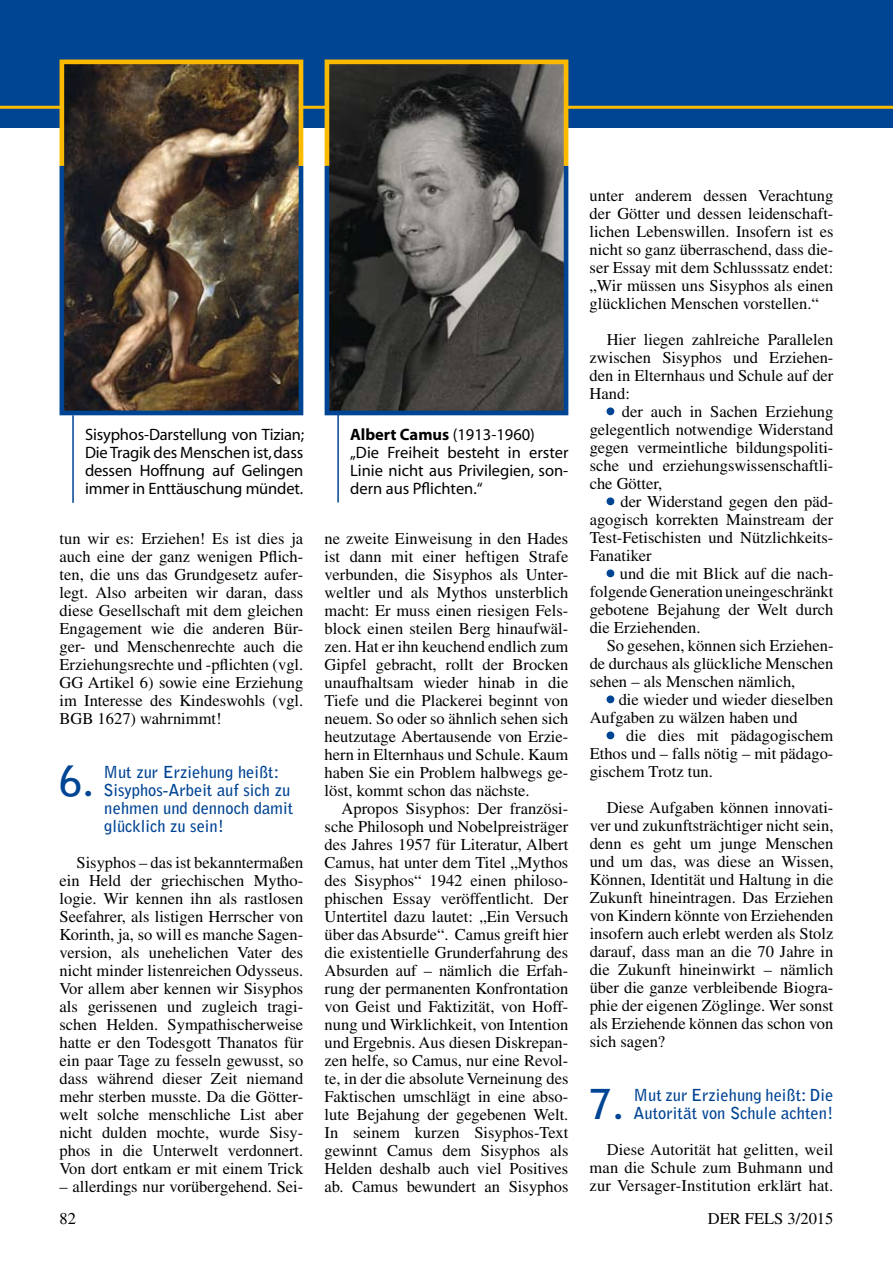
<style>
.page{position:relative;width:893px;height:1263px;background:#fff}
.page>*{position:absolute;margin:0;border:0;box-sizing:border-box;transform-origin:0 0}
.t1{font:700 40.95px "Bell Gothic Std";color:#004494}
.t2{font:16.5px/18px "Times";color:#000;text-align:justify}
.t3{font:16.5px/18px "Myriad";letter-spacing:-.005em;color:#000;text-align:justify}
.t4{font:700 16.5px/18px "Bell Gothic Std";color:#004494}
.s1{font-weight:700}
.s2{color:#004494}
</style>
<div class="page">
<div style="left:0;top:0;width:893px;height:128px;background:#004494"></div>
<hr style="left:0;top:106px;width:893px;height:3px;background:#faba00">
<svg style="left:606px;top:407px;width:9px;height:9px"></svg>
<svg style="left:606px;top:497px;width:9px;height:9px"></svg>
<svg style="left:606px;top:569px;width:9px;height:9px"></svg>
<svg style="left:606px;top:695px;width:9px;height:9px"></svg>
<svg style="left:606px;top:731px;width:9px;height:9px"></svg>
<svg style="left:324px;top:170px;width:245px;height:246px;background:#4a4c4d"></svg>
<svg style="left:322px;top:59px;width:249px;height:111px;background:#524e3e"></svg>
<img style="left:59px;top:170px;width:245px;height:246px">
<svg style="left:57px;top:59px;width:249px;height:111px;background:#5d4c32"></svg>
<hr style="left:72px;top:415px;width:2px;height:88px;background:#004494">
<hr style="left:337px;top:415px;width:2px;height:87px;background:#004494">
<p class="t3" style="left:85px;top:427px;width:221px">Sisyphos-Darstellung von Tizian; Die Tragik des Menschen ist, dass dessen Hoffnung auf Gelingen immer in Enttäuschung mündet.</p>
<p class="t3" style="left:350px;top:427px;width:220px;text-align:left"><span class="s1">Albert Camus</span> (1913-1960)<br>„Die Freiheit besteht in erster<br>Linie nicht aus Privilegien, son&shy;dern aus Pflichten.“</p>
<p class="t2" style="left:60px;top:529px;width:245px">tun wir es: Erziehen! Es ist dies ja auch eine der ganz wenigen Pflich&shy;ten, die uns das Grundgesetz aufer&shy;legt. Also arbeiten wir daran, dass diese Gesellschaft mit dem gleichen Engagement wie die anderen Bür&shy;ger- und Menschenrechte auch die Erziehungsrechte und -pflichten (vgl.<br>GG Artikel 6) sowie eine Erziehung im Interesse des Kindeswohls (vgl.<br>BGB 1627) wahrnimmt!</p>
<h1 class="t1" style="left:60px;top:756px;width:36px">6.</h1>
<p class="t4" style="left:103px;top:763px;width:191px">Mut zur Erziehung heißt:<br>Sisyphos-Arbeit auf sich zu nehmen und dennoch damit glücklich zu sein!</p>
<p class="t2" style="left:60px;top:853px;width:245px;text-indent:17px">Sisyphos – das ist bekanntermaßen ein Held der griechischen Mytho&shy;logie. Wir kennen ihn als rastlosen Seefahrer, als listigen Herrscher von Korinth, ja, so will es manche Sagen&shy;version, als unehelichen Vater des nicht minder listenreichen Odysseus.<br>Vor allem aber kennen wir Sisyphos als gerissenen und zugleich tragi&shy;schen Helden. Sympathischerweise hatte er den Todesgott Thanatos für ein paar Tage zu fesseln gewusst, so dass während dieser Zeit niemand mehr sterben musste. Da die Götter&shy;welt solche menschliche List aber nicht dulden mochte, wurde Sisy&shy;phos in die Unterwelt verdonnert.<br>Von dort entkam er mit einem Trick</p>
<p class="t2" style="left:60px;top:1177px;width:245px">– allerdings nur vorübergehend. Sei-</p>
<p class="t2" style="left:325px;top:529px;width:245px">ne zweite Einweisung in den Hades ist dann mit einer heftigen Strafe verbunden, die Sisyphos als Unter&shy;weltler und als Mythos unsterblich macht: Er muss einen riesigen Fels&shy;block einen steilen Berg hinaufwäl&shy;zen. Hat er ihn keuchend endlich zum Gipfel gebracht, rollt der Brocken unaufhaltsam wieder hinab in die Tiefe und die Plackerei beginnt von neuem. So oder so ähnlich sehen sich heutzutage Abertausende von Erzie&shy;hern in Elternhaus und Schule. Kaum haben Sie ein Problem halbwegs ge&shy;löst, kommt schon das nächste.</p>
<p class="t2" style="left:325px;top:799px;width:245px;text-indent:17px">Apropos Sisyphos: Der französi&shy;sche Philosoph und Nobelpreisträger des Jahres 1957 für Literatur, Albert Camus, hat unter dem Titel „Mythos des Sisyphos“ 1942 einen philoso&shy;phischen Essay veröffentlicht. Der Untertitel dazu lautet: „Ein Versuch über das Absurde“. Camus greift hier die existentielle Grunderfahrung des Absurden auf – nämlich die Erfah&shy;rung der permanenten Konfrontation von Geist und Faktizität, von Hoff&shy;nung und Wirklichkeit, von Intention und Ergebnis. Aus diesen Diskrepan&shy;zen helfe, so Camus, nur eine Revol&shy;te, in der die absolute Verneinung des Faktischen umschlägt in eine abso&shy;lute Bejahung der gegebenen Welt.<br>In seinem kurzen Sisyphos-Text gewinnt Camus dem Sisyphos als Helden deshalb auch viel Positives ab. Camus bewundert an Sisyphos</p>
<p class="t2" style="left:590px;top:187px;width:245px">unter anderem dessen Verachtung der Götter und dessen leidenschaft&shy;lichen Lebenswillen. Insofern ist es nicht so ganz überraschend, dass die&shy;ser Essay mit dem Schlusssatz endet: „Wir müssen uns Sisyphos als einen glücklichen Menschen vorstellen.“</p>
<p class="t2" style="left:590px;top:331px;width:245px;text-indent:17px">Hier liegen zahlreiche Parallelen zwischen Sisyphos und Erziehen&shy;den in Elternhaus und Schule auf der Hand:</p>
<p class="t2" style="left:590px;top:403px;width:245px;text-indent:17px"><span class="s2">•</span> der auch in Sachen Erziehung gelegentlich notwendige Widerstand gegen vermeintliche bildungspoliti&shy;sche und erziehungswissenschaftli&shy;che Götter,</p>
<p class="t2" style="left:590px;top:493px;width:245px;text-indent:17px"><span class="s2">•</span> der Widerstand gegen den päd&shy;agogisch korrekten Mainstream der Test-Fetischisten und Nützlichkeits-Fanatiker</p>
<p class="t2" style="left:590px;top:565px;width:245px;text-indent:17px"><span class="s2">•</span> und die mit Blick auf die nach&shy;folgende Generation uneingeschränkt gebotene Bejahung der Welt durch die Erziehenden.</p>
<p class="t2" style="left:590px;top:637px;width:245px;text-indent:17px">So gesehen, können sich Erziehen&shy;de durchaus als glückliche Menschen sehen – als Menschen nämlich,</p>
<p class="t2" style="left:590px;top:691px;width:245px;text-indent:17px"><span class="s2">•</span> die wieder und wieder dieselben<br>Aufgaben zu wälzen haben und</p>
<p class="t2" style="left:590px;top:727px;width:245px;text-indent:17px"><span class="s2">•</span> die dies mit pädagogischem Ethos und – falls nötig – mit pädago&shy;gischem Trotz tun.</p>
<p class="t2" style="left:590px;top:799px;width:245px;text-indent:17px">Diese Aufgaben können innovati&shy;ver und zukunftsträchtiger nicht sein, denn es geht um junge Menschen und um das, was diese an Wissen, Können, Identität und Haltung in die Zukunft hineintragen. Das Erziehen von Kindern könnte von Erziehenden insofern auch erlebt werden als Stolz darauf, dass man an die 70 Jahre in die Zukunft hineinwirkt – nämlich über die ganze verbleibende Biogra&shy;phie der eigenen Zöglinge. Wer sonst als Erziehende können das schon von sich sagen?</p>
<h1 class="t1" style="left:590px;top:1080px;width:36px">7.</h1>
<p class="t4" style="left:633px;top:1086px;width:201px">Mut zur Erziehung heißt: Die<br>Autorität von Schule achten!</p>
<p class="t2" style="left:590px;top:1141px;width:245px;text-indent:17px">Diese Autorität hat gelitten, weil man die Schule zum Buhmann und zur Versager-Institution erklärt hat.</p>
<p class="t2" style="left:60px;top:1209px;width:18px">82</p>
<p class="t2" style="left:708px;top:1209px;width:127px">DER FELS 3/2015</p>
</div>
